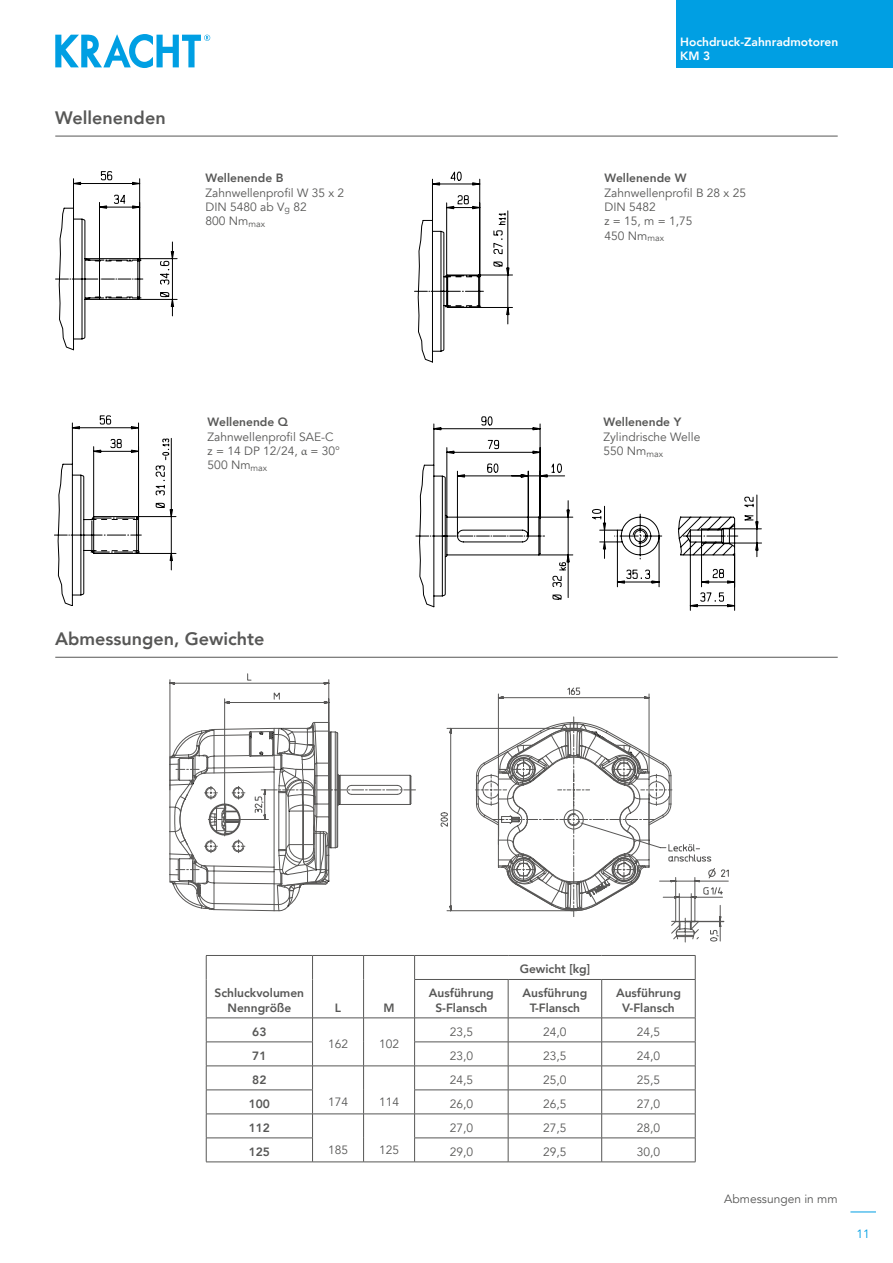
<style>
.page{position:relative;width:893px;height:1263px;background:#fff}
.page>*{position:absolute;margin:0;border:0;box-sizing:border-box;transform-origin:0 0}
.t1{font:800 18px "Avenir";color:#575756}
.t2{font:12px/14.4px "Avenir";color:#575756}
.t3{font:800 12px/14.4px "Avenir";color:#575756;text-align:center}
.t4{font:800 12px/14.4px "Avenir";color:#fff}
.t5{font:12px "Avenir";color:#009fe3}
.s1{font-family:"Minion Pro"}
</style>
<div class="page">
<svg style="left:850px;top:1211px;width:26px;height:1px"></svg>
<svg style="left:55px;top:34px;width:155px;height:34px"></svg>
<hr style="left:0;top:0;width:1px;height:68px;background:#009fe3">
<div style="left:676px;top:0;width:217px;height:68px;background:#009fe3"></div>
<hr style="left:55px;top:136px;width:783px;height:1px;background:#575756">
<hr style="left:55px;top:657px;width:783px;height:1px;background:#575756">
<hr style="left:206px;top:955px;width:107px;height:1px;background:#575756">
<svg style="left:206px;top:956px;width:1px;height:23px"></svg>
<hr style="left:313px;top:955px;width:51px;height:1px;background:#575756">
<svg style="left:312px;top:956px;width:1px;height:23px"></svg>
<hr style="left:364px;top:955px;width:51px;height:1px;background:#575756">
<svg style="left:363px;top:956px;width:1px;height:23px"></svg>
<hr style="left:206px;top:979px;width:1px;height:39px;background:#575756">
<hr style="left:312px;top:979px;width:1px;height:39px;background:#575756">
<hr style="left:363px;top:979px;width:1px;height:39px;background:#575756">
<hr style="left:415px;top:955px;width:93px;height:1px;background:#575756">
<svg style="left:414px;top:956px;width:1px;height:23px"></svg>
<hr style="left:508px;top:955px;width:94px;height:1px;background:#575756">
<hr style="left:602px;top:955px;width:93px;height:1px;background:#575756">
<svg style="left:695px;top:956px;width:1px;height:23px"></svg>
<hr style="left:414px;top:979px;width:94px;height:1px;background:#575756">
<hr style="left:414px;top:980px;width:1px;height:38px;background:#575756">
<hr style="left:508px;top:979px;width:94px;height:1px;background:#575756">
<hr style="left:508px;top:980px;width:1px;height:38px;background:#575756">
<hr style="left:602px;top:979px;width:93px;height:1px;background:#575756">
<hr style="left:601px;top:980px;width:1px;height:38px;background:#575756">
<hr style="left:695px;top:980px;width:1px;height:38px;background:#575756">
<hr style="left:206px;top:1017px;width:107px;height:1px;background:#575756">
<hr style="left:313px;top:1017px;width:51px;height:1px;background:#575756">
<hr style="left:364px;top:1017px;width:51px;height:1px;background:#575756">
<hr style="left:415px;top:1017px;width:93px;height:1px;background:#575756">
<hr style="left:508px;top:1017px;width:94px;height:1px;background:#575756">
<hr style="left:602px;top:1017px;width:93px;height:1px;background:#575756">
<hr style="left:206px;top:1041px;width:107px;height:1px;background:#575756">
<hr style="left:414px;top:1041px;width:94px;height:1px;background:#575756">
<hr style="left:508px;top:1041px;width:94px;height:1px;background:#575756">
<hr style="left:602px;top:1041px;width:93px;height:1px;background:#575756">
<hr style="left:206px;top:1065px;width:107px;height:1px;background:#575756">
<hr style="left:313px;top:1065px;width:51px;height:1px;background:#575756">
<hr style="left:364px;top:1065px;width:51px;height:1px;background:#575756">
<hr style="left:415px;top:1065px;width:93px;height:1px;background:#575756">
<hr style="left:508px;top:1065px;width:94px;height:1px;background:#575756">
<hr style="left:602px;top:1065px;width:93px;height:1px;background:#575756">
<hr style="left:206px;top:1089px;width:107px;height:1px;background:#575756">
<hr style="left:414px;top:1089px;width:94px;height:1px;background:#575756">
<hr style="left:508px;top:1089px;width:94px;height:1px;background:#575756">
<hr style="left:602px;top:1089px;width:93px;height:1px;background:#575756">
<hr style="left:206px;top:1113px;width:107px;height:1px;background:#575756">
<hr style="left:313px;top:1113px;width:51px;height:1px;background:#575756">
<hr style="left:364px;top:1113px;width:51px;height:1px;background:#575756">
<svg style="left:363px;top:1018px;width:1px;height:143px"></svg>
<hr style="left:313px;top:1161px;width:51px;height:1px;background:#575756">
<hr style="left:364px;top:1161px;width:51px;height:1px;background:#575756">
<hr style="left:415px;top:1113px;width:93px;height:1px;background:#575756">
<hr style="left:508px;top:1113px;width:94px;height:1px;background:#575756">
<hr style="left:602px;top:1113px;width:93px;height:1px;background:#575756">
<hr style="left:206px;top:1137px;width:107px;height:1px;background:#575756">
<svg style="left:206px;top:1018px;width:1px;height:143px"></svg>
<svg style="left:312px;top:1018px;width:1px;height:143px"></svg>
<hr style="left:206px;top:1161px;width:107px;height:1px;background:#575756">
<hr style="left:414px;top:1137px;width:94px;height:1px;background:#575756">
<svg style="left:414px;top:1018px;width:1px;height:144px"></svg>
<hr style="left:508px;top:1137px;width:94px;height:1px;background:#575756">
<svg style="left:508px;top:1018px;width:1px;height:143px"></svg>
<hr style="left:602px;top:1137px;width:93px;height:1px;background:#575756">
<svg style="left:601px;top:1018px;width:1px;height:143px"></svg>
<svg style="left:695px;top:1018px;width:1px;height:144px"></svg>
<hr style="left:415px;top:1161px;width:93px;height:1px;background:#575756">
<hr style="left:508px;top:1161px;width:94px;height:1px;background:#575756">
<hr style="left:602px;top:1161px;width:93px;height:1px;background:#575756">
<svg style="left:55px;top:171px;width:122px;height:180px"></svg>
<svg style="left:415px;top:417px;width:347px;height:194px"></svg>
<svg style="left:54px;top:415px;width:123px;height:191px"></svg>
<svg style="left:414px;top:171px;width:99px;height:192px"></svg>
<svg style="left:170px;top:673px;width:480px;height:59px"></svg>
<svg style="left:673px;top:848px;width:55px;height:94px"></svg>
<svg style="left:476px;top:722px;width:174px;height:10px"></svg>
<svg style="left:170px;top:722px;width:241px;height:189px"></svg>
<svg style="left:259px;top:732px;width:440px;height:189px"></svg>
<svg style="left:671px;top:921px;width:28px;height:18px"></svg>
<h1 class="t1" style="left:55px;top:104px;width:112px">Wellenenden</h1>
<p class="t3" style="left:206px;top:171px;width:80px">Wellenende B</p>
<p class="t2" style="left:206px;top:185px;width:140px">Zahnwellenprofil W 35 x 2<br>DIN 5480 ab V<sub>g</sub> 82<br>800 Nm<sub>max</sub></p>
<p class="t3" style="left:208px;top:415px;width:82px">Wellenende Q</p>
<p class="t2" style="left:208px;top:430px;width:134px">Zahnwellenprofil SAE-C z = 14 DP 12/24, <span class="s1">α</span> = 30°<br>500 Nm<sub>max</sub></p>
<h1 class="t1" style="left:55px;top:625px;width:211px">Abmessungen, Gewichte</h1>
<p class="t4" style="left:680px;top:35px;width:160px">Hochdruck-Zahnradmotoren<br>KM 3</p>
<p class="t3" style="left:604px;top:171px;width:84px">Wellenende W</p>
<p class="t2" style="left:604px;top:185px;width:143px">Zahnwellenprofil B 28 x 25<br>DIN 5482<br>z = 15, m = 1,75<br>450 Nm<sub>max</sub></p>
<p class="t3" style="left:603px;top:415px;width:79px">Wellenende Y</p>
<p class="t2" style="left:603px;top:430px;width:98px">Zylindrische Welle<br>550 Nm<sub>max</sub></p>
<p class="t3" style="left:215px;top:986px;width:91px">Schluckvolumen<br>Nenngröße</p>
<p class="t3" style="left:252px;top:1024px;width:16px">63</p>
<p class="t3" style="left:335px;top:1000px;width:8px">L</p>
<p class="t3" style="left:383px;top:1000px;width:13px">M</p>
<p class="t2" style="left:328px;top:1037px;width:22px">162</p>
<p class="t2" style="left:379px;top:1037px;width:22px">102</p>
<p class="t3" style="left:520px;top:962px;width:72px">Gewicht [kg]</p>
<p class="t3" style="left:429px;top:986px;width:66px">Ausführung<br>S-Flansch</p>
<p class="t3" style="left:522px;top:986px;width:66px">Ausführung<br>T-Flansch</p>
<p class="t3" style="left:616px;top:986px;width:66px">Ausführung<br>V-Flansch</p>
<p class="t2" style="left:450px;top:1025px;width:25px">23,5</p>
<p class="t2" style="left:543px;top:1025px;width:25px">24,0</p>
<p class="t2" style="left:637px;top:1025px;width:25px">24,5</p>
<p class="t3" style="left:252px;top:1048px;width:16px">71</p>
<p class="t2" style="left:450px;top:1049px;width:25px">23,0</p>
<p class="t2" style="left:543px;top:1049px;width:25px">23,5</p>
<p class="t2" style="left:637px;top:1049px;width:25px">24,0</p>
<p class="t3" style="left:252px;top:1072px;width:16px">82</p>
<p class="t2" style="left:328px;top:1094px;width:22px">174</p>
<p class="t2" style="left:379px;top:1094px;width:22px">114</p>
<p class="t2" style="left:450px;top:1073px;width:25px">24,5</p>
<p class="t2" style="left:543px;top:1073px;width:25px">25,0</p>
<p class="t2" style="left:637px;top:1073px;width:25px">25,5</p>
<p class="t3" style="left:249px;top:1096px;width:23px">100</p>
<p class="t2" style="left:450px;top:1097px;width:25px">26,0</p>
<p class="t2" style="left:543px;top:1097px;width:25px">26,5</p>
<p class="t2" style="left:637px;top:1097px;width:25px">27,0</p>
<p class="t3" style="left:249px;top:1120px;width:23px">112</p>
<p class="t2" style="left:328px;top:1142px;width:22px">185</p>
<p class="t2" style="left:379px;top:1142px;width:22px">125</p>
<p class="t2" style="left:450px;top:1121px;width:25px">27,0</p>
<p class="t2" style="left:543px;top:1121px;width:25px">27,5</p>
<p class="t2" style="left:637px;top:1121px;width:25px">28,0</p>
<p class="t3" style="left:249px;top:1144px;width:23px">125</p>
<p class="t2" style="left:450px;top:1145px;width:25px">29,0</p>
<p class="t2" style="left:543px;top:1145px;width:25px">29,5</p>
<p class="t2" style="left:637px;top:1145px;width:25px">30,0</p>
<p class="t2" style="left:724px;top:1192px;width:115px">Abmessungen in mm</p>
<p class="t5" style="left:856px;top:1227px;width:15px">11</p>
</div>
